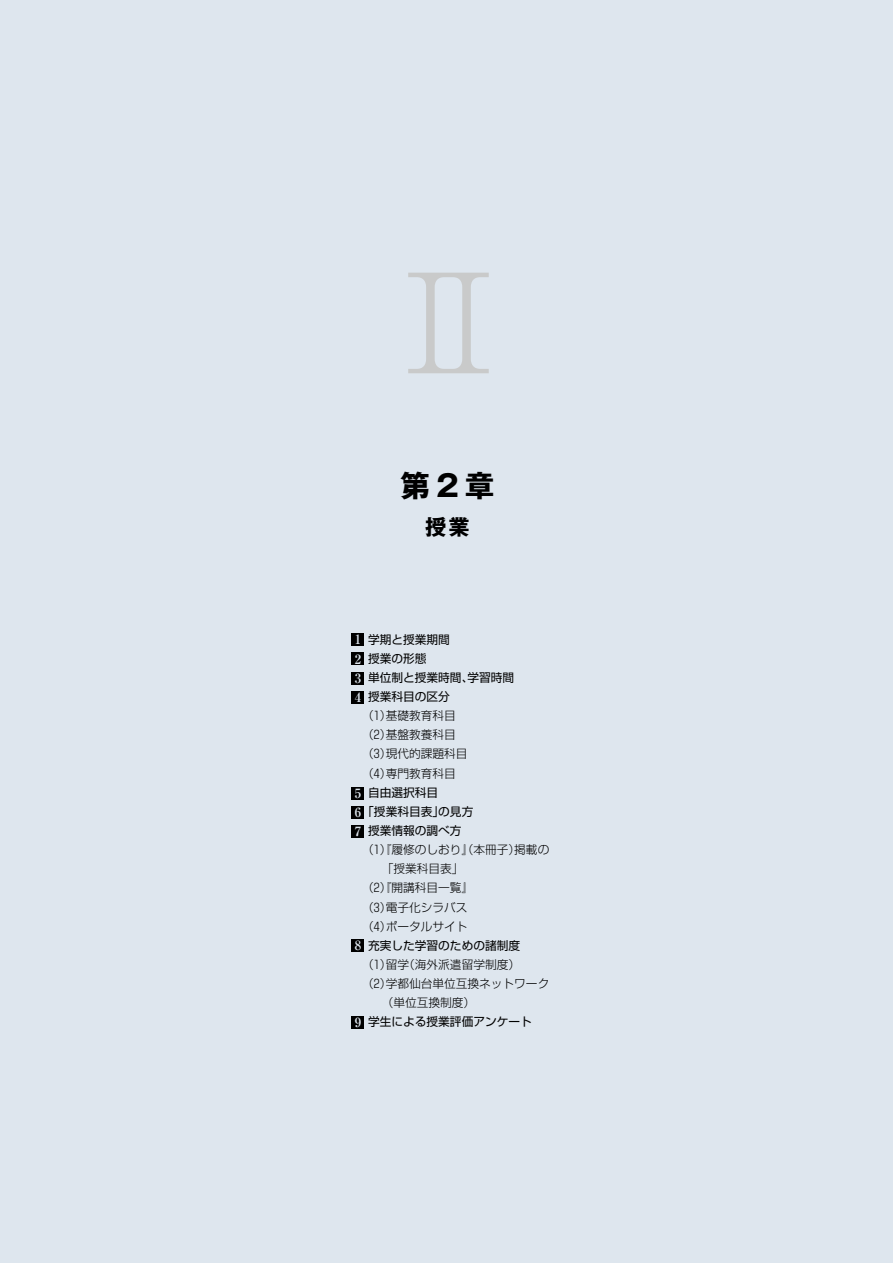
<style>
.page{position:relative;width:893px;height:1263px;background:#dee6ee}
.page>*{position:absolute;margin:0;border:0;box-sizing:border-box;transform-origin:0 0}
.t1{font:300 137.85px "Ryumin Pro";color:#c9caca}
.t2{font:700 29.7px "Gothic MB101 Pro";color:#000}
.t3{font:700 21.3px "Gothic MB101 Pro";color:#000}
.t4{font:700 12.75px/19px "Ryumin Pro";color:#dee6ee;text-align:justify}
.t5{font:300 11.7px/19.2px "Shin Go Pro";color:#000}
.t6{font:11.7px/19.2px "Shin Go Pro";color:#000}
.s1{font-family:"Ryumin Pro";font-weight:700;font-size:12.75px;color:#dee6ee}
</style>
<div class="page">
<div style="left:352px;top:634px;width:12px;height:12px;background:#000"></div>
<div style="left:352px;top:653px;width:12px;height:12px;background:#000"></div>
<div style="left:352px;top:672px;width:12px;height:12px;background:#000"></div>
<div style="left:352px;top:691px;width:12px;height:12px;background:#000"></div>
<div style="left:352px;top:806px;width:12px;height:12px;background:#000"></div>
<div style="left:352px;top:787px;width:12px;height:12px;background:#000"></div>
<div style="left:352px;top:825px;width:12px;height:12px;background:#000"></div>
<div style="left:352px;top:939px;width:12px;height:12px;background:#000"></div>
<div style="left:352px;top:1016px;width:12px;height:13px;background:#000"></div>
<h1 class="t1" style="left:380px;top:213px;width:139px">Ⅱ</h1>
<h2 class="t2" style="left:400px;top:461px;width:96px">第2章</h2>
<h3 class="t3" style="left:425px;top:509px;width:46px">授業</h3>
<p class="t6" style="left:368px;top:628px;width:148px">学期と授業期間<br>授業の形態<br>単位制と授業時間、学習時間授業科目の区分</p>
<p class="t5" style="left:362px;top:705px;width:107px">（1）基礎教育科目（2）基盤教養科目（3）現代的課題科目（4）専門教育科目</p>
<p class="t6" style="left:368px;top:781px;width:72px">自由選択科目</p>
<p class="t6" style="left:368px;top:819px;width:95px">授業情報の調べ方</p>
<p class="t5" style="left:362px;top:839px;width:189px">（1）『履修のしおり』（本冊子）掲載の</p>
<p class="t5" style="left:368px;top:858px;width:97px">　 「授業科目表」</p>
<p class="t5" style="left:362px;top:877px;width:113px">（2）『開講科目一覧』</p>
<p class="t5" style="left:362px;top:896px;width:107px">（3）電子化シラバス</p>
<p class="t5" style="left:362px;top:915px;width:107px">（4）ポータルサイト</p>
<p class="t6" style="left:368px;top:934px;width:154px">充実した学習のための諸制度</p>
<p class="t5" style="left:362px;top:953px;width:159px">（1）留学（海外派遣留学制度）</p>
<p class="t5" style="left:362px;top:972px;width:189px">（2）学都仙台単位互換ネットワーク</p>
<p class="t5" style="left:376px;top:992px;width:101px">　（単位互換制度）</p>
<p class="t6" style="left:368px;top:1011px;width:165px">学生による授業評価アンケート</p>
<p class="t4" style="left:355px;top:629px;width:8px">1<br>2<br>3<br>4</p>
<p class="t4" style="left:355px;top:782px;width:8px">5</p>
<p class="t4" style="left:355px;top:820px;width:8px">7</p>
<p class="t6" style="left:355px;top:800px;width:120px"><span class="s1">6</span>「授業科目表」の見方</p>
<p class="t4" style="left:355px;top:934px;width:8px">8</p>
<p class="t4" style="left:355px;top:1012px;width:8px">9</p>
</div>
